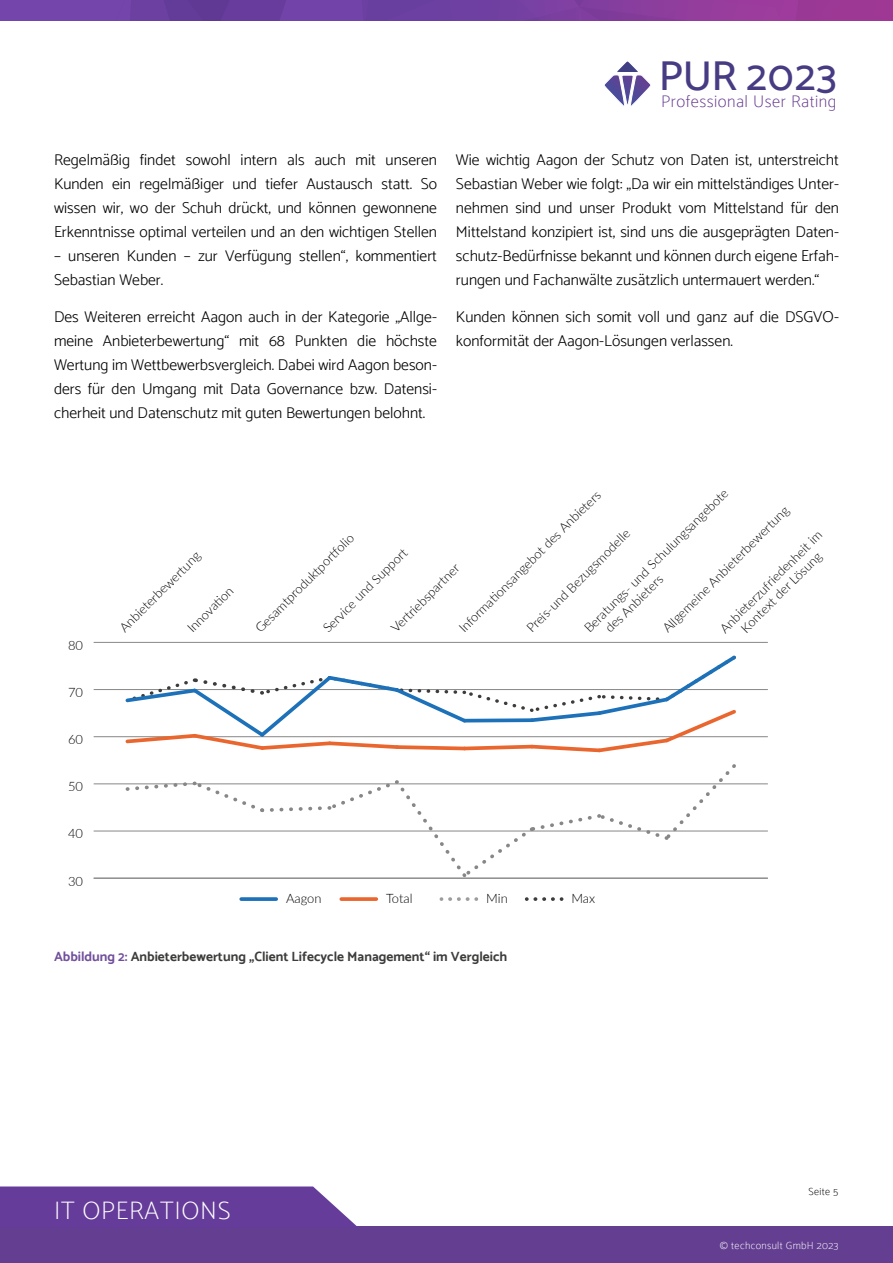
<style>
.page{position:relative;width:893px;height:1263px;background:#fff}
.page>*{position:absolute;margin:0;border:0;box-sizing:border-box;transform-origin:0 0}
.t1{font:500 42.45px "Catamaran";letter-spacing:.035em;color:#473c83}
.t2{font:100 25.5px "Catamaran";letter-spacing:.03em;color:#fff}
.t3{font:100 21px "Catamaran";letter-spacing:.03em;color:#fff}
.t4{font:100 16.95px "Catamaran";letter-spacing:.03em;color:#673a8f}
.t5{font:300 15.75px/24px "Catamaran";color:#000;text-align:justify}
.t6{font:700 13.5px "Catamaran";color:#3c3c3b}
.t7{font:300 12.9px/14.9px "Lato";color:#000}
.t8{font:100 10.5px "Catamaran";letter-spacing:.03em;color:#fff}
.t9{font:100 10.5px "Catamaran";letter-spacing:.03em;color:#020203}
.s1{color:#714f9c}
</style>
<div class="page">
<svg style="left:0;top:0;width:893px;height:20px;background:#7b3e9f"></svg>
<svg style="left:604px;top:61px;width:47px;height:45px"></svg>
<div style="left:0;top:1226px;width:893px;height:37px;background:#633e91"></div>
<svg style="left:0;top:1186px;width:357px;height:40px;background:#6f49a1"></svg>
<hr style="left:94px;top:878px;width:674px;height:1px;background:#878787">
<hr style="left:94px;top:831px;width:674px;height:1px;background:#878787">
<hr style="left:94px;top:784px;width:674px;height:1px;background:#878787">
<hr style="left:94px;top:736px;width:674px;height:1px;background:#878787">
<hr style="left:94px;top:689px;width:674px;height:1px;background:#878787">
<hr style="left:94px;top:642px;width:674px;height:1px;background:#878787">
<svg style="left:123px;top:764px;width:616px;height:115px"></svg>
<svg style="left:123px;top:655px;width:616px;height:98px"></svg>
<svg style="left:241px;top:897px;width:35px;height:4px"></svg>
<svg style="left:341px;top:897px;width:35px;height:4px"></svg>
<svg style="left:450px;top:897px;width:27px;height:4px"></svg>
<svg style="left:535px;top:897px;width:27px;height:4px"></svg>
<p class="t5" style="left:54px;top:148px;width:385px">Regelmäßig findet sowohl intern als auch mit unseren Kunden ein regelmäßiger und tiefer Austausch statt. So wissen wir, wo der Schuh drückt, und können gewonnene Erkenntnisse optimal verteilen und an den wichtigen Stellen</p>
<p class="t5" style="left:54px;top:244px;width:384px">– unseren Kunden – zur Verfügung stellen“, kommentiert<br>Sebastian Weber.</p>
<p class="t5" style="left:54px;top:305px;width:385px">Des Weiteren erreicht Aagon auch in der Kategorie „Allge&shy;meine Anbieterbewertung“ mit 68 Punkten die höchste Wertung im Wettbewerbsvergleich. Dabei wird Aagon beson&shy;ders für den Umgang mit Data Governance bzw. Datensi&shy;cherheit und Datenschutz mit guten Bewertungen belohnt.</p>
<h1 class="t1" style="left:659px;top:50px;width:180px">PUR 2023</h1>
<p class="t4" style="left:661px;top:91px;width:177px">Professional User Rating</p>
<p class="t5" style="left:456px;top:148px;width:384px">Wie wichtig Aagon der Schutz von Daten ist, unterstreicht Sebastian Weber wie folgt: „Da wir ein mittelständiges Unter&shy;nehmen sind und unser Produkt vom Mittelstand für den Mittelstand konzipiert ist, sind uns die ausgeprägten Daten&shy;schutz-Bedürfnisse bekannt und können durch eigene Erfah&shy;rungen und Fachanwälte zusätzlich untermauert werden.“</p>
<p class="t5" style="left:456px;top:305px;width:384px">Kunden können sich somit voll und ganz auf die DSGVO&shy;konformität der Aagon-Lösungen verlassen.</p>
<p class="t7" style="left:68px;top:637px;width:16px">80</p>
<p class="t7" style="left:68px;top:684px;width:16px">70</p>
<p class="t7" style="left:68px;top:731px;width:16px">60</p>
<p class="t7" style="left:68px;top:779px;width:16px">50</p>
<p class="t7" style="left:68px;top:826px;width:16px">40</p>
<p class="t7" style="left:68px;top:873px;width:16px">30</p>
<p class="t7" style="left:116px;top:624px;width:110px;rotate:-45deg">Anbieterbewertung</p>
<p class="t7" style="left:184px;top:624px;width:60px;rotate:-45deg">Innovati on</p>
<p class="t7" style="left:591px;top:614px;width:184px;text-indent:-15px;rotate:-45deg">Beratungs- und Schulungsangebote des Anbieters</p>
<p class="t7" style="left:456px;top:624px;width:196px;rotate:-45deg">Informati onsangebot des Anbieters</p>
<p class="t7" style="left:659px;top:625px;width:174px;rotate:-45deg">Allgemeine Anbieterbewertung</p>
<p class="t7" style="left:523px;top:624px;width:141px;rotate:-45deg">Preis-und Bezugsmodelle</p>
<p class="t7" style="left:717px;top:625px;width:140px;text-align:center;rotate:-45deg">Anbieterzufriedenheit im<br>Kontext der Lösung</p>
<p class="t7" style="left:252px;top:624px;width:135px;rotate:-45deg">Gesamtproduktportf olio</p>
<p class="t7" style="left:320px;top:624px;width:114px;rotate:-45deg">Service und Support</p>
<p class="t7" style="left:388px;top:624px;width:92px;rotate:-45deg">Vertriebspartner</p>
<p class="t7" style="left:286px;top:890px;width:37px">Aagon</p>
<p class="t7" style="left:386px;top:890px;width:28px">Total</p>
<p class="t7" style="left:486px;top:890px;width:23px">Min</p>
<p class="t7" style="left:571px;top:890px;width:25px">Max</p>
<p class="t6" style="left:54px;top:948px;width:455px"><span class="s1">Abbildung 2:</span> Anbieterbewertung „Client Lifecycle Management“ im Vergleich</p>
<h2 class="t2" style="left:54px;top:1195px;width:178px">IT OPERATIONS</h2>
<h3 class="t3" style="left:89px;top:1206px;width:193px">DIGITAL SOLUTIONS</h3>
<p class="t9" style="left:808px;top:1185px;width:31px">Seite 5</p>
<p class="t8" style="left:720px;top:1239px;width:120px">© techconsult GmbH 2023</p>
</div>
